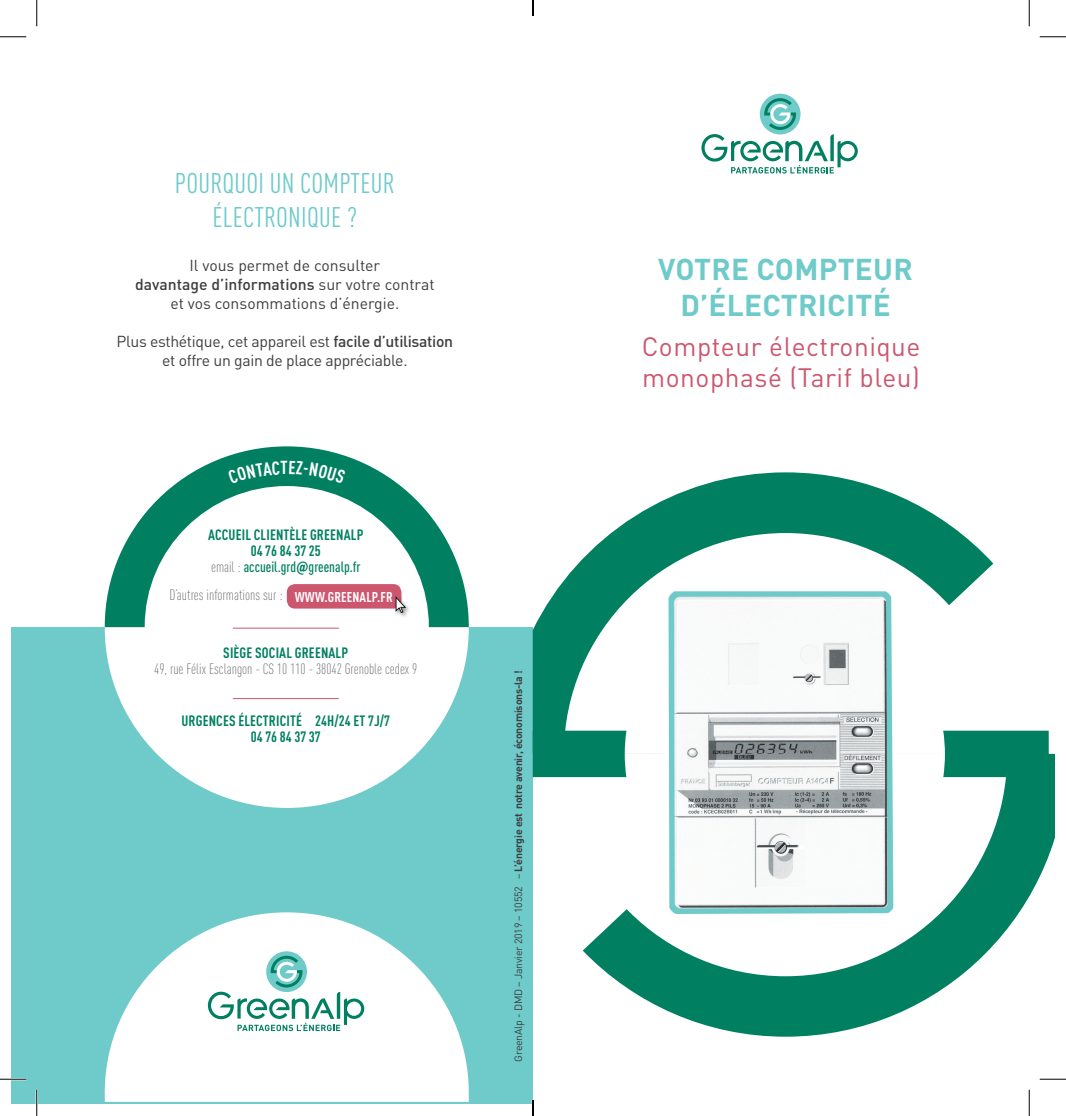
<style>
.page{position:relative;width:1066px;height:1116px;background:#fff}
.page>*{position:absolute;margin:0;border:0;box-sizing:border-box;transform-origin:0 0}
.t1{font:700 29.75px/35.7px "DIN Pro";letter-spacing:.01em;color:#6fcaca;text-align:center}
.t2{font:condensed 28px/33.6px "DIN Pro";letter-spacing:.01em;color:#6fcaca;text-align:center}
.t3{font:26.25px/31.5px "DIN Pro";letter-spacing:.02em;color:#cd566f}
.t4{font:15.75px/18.9px "DIN Pro";color:#3e3e3f;text-align:center}
.t5{font:15.75px/18.9px "DIN Pro";letter-spacing:-.02em;color:#3e3e3f;text-align:center}
.t6{font:700 condensed 14.88px/16.1px "DIN Pro";letter-spacing:.01em;color:#008061;text-align:center}
.t7{font:300 condensed 14.88px "DIN Pro";color:#6c6d70}
.t8{font:700 10.5px "DIN Pro";letter-spacing:-.02em;color:#3e3e3f}
.s1{font-weight:500}
.s2{font-weight:300;color:#6c6d70}
.s3{font-weight:400}
</style>
<div class="page">
<div style="left:12px;top:627px;width:521px;height:476px;background:#6fcaca"></div>
<svg style="left:105px;top:912px;width:364px;height:189px;fill:#fff"></svg>
<div style="left:266px;top:951px;width:41px;height:40px;background:#6fcaca;border-radius:50%"></div>
<svg style="left:208px;top:955px;width:156px;height:75px;background:#cde7e2"></svg>
<svg style="left:105px;top:627px;width:364px;height:180px;fill:#fff"></svg>
<hr style="left:233px;top:698px;width:106px;height:1px;background:#cd566f">
<svg style="left:105px;top:446px;width:364px;height:181px"></svg>
<svg style="left:533px;top:472px;width:428px;height:258px;fill:#008061"></svg>
<svg style="left:611px;top:753px;width:443px;height:283px;fill:#008061"></svg>
<svg style="left:564px;top:533px;width:430px;height:201px"></svg>
<svg style="left:564px;top:753px;width:443px;height:223px"></svg>
<div style="left:533px;top:730px;width:93px;height:47px;background:#008061"></div>
<div style="left:943px;top:730px;width:105px;height:47px;background:#008061"></div>
<img style="left:665px;top:589px;width:231px;height:330px">
<div style="left:760px;top:94px;width:40px;height:40px;background:#6fcaca;border-radius:50%"></div>
<svg style="left:701px;top:98px;width:157px;height:75px"></svg>
<hr style="left:0;top:1077px;width:26px;height:3px;background:#fff">
<hr style="left:36px;top:1089px;width:2px;height:26px;background:#fff">
<svg style="left:0;top:36px;width:26px;height:1px"></svg>
<svg style="left:1039px;top:36px;width:27px;height:1px"></svg>
<svg style="left:0;top:1078px;width:26px;height:1px"></svg>
<svg style="left:1039px;top:1078px;width:27px;height:1px"></svg>
<svg style="left:36px;top:0;width:1px;height:26px"></svg>
<svg style="left:36px;top:1089px;width:1px;height:26px"></svg>
<svg style="left:1029px;top:0;width:1px;height:26px"></svg>
<svg style="left:1029px;top:1089px;width:1px;height:26px"></svg>
<svg style="left:532px;top:0;width:2px;height:16px"></svg>
<svg style="left:532px;top:1100px;width:2px;height:15px"></svg>
<svg style="left:145px;top:460px;width:284px;height:171px"></svg>
<h2 class="t2" style="left:175px;top:165px;width:222px">POURQUOI UN COMPTEUR<br>ÉLECTRONIQUE ?</h2>
<p class="t4" style="left:135px;top:254px;width:301px">Il vous permet de consulter<br><span class="s1">davantage d’informations</span> sur votre contrat et vos consommations d’énergie.</p>
<p class="t5" style="left:117px;top:330px;width:338px">Plus esthétique, cet appareil est <span class="s1">facile d’utilisation </span>et offre un gain de place appréciable.</p>
<p class="t6" style="left:208px;top:525px;width:157px">ACCUEIL CLIENTÈLE GREENALP<br>04 76 84 37 25<br><span class="s2">email :</span> <span class="s1">accueil.grd</span>@<span class="s1">greenalp.fr</span></p>
<p class="t7" style="left:169px;top:584px;width:225px">D’autres informations sur : <sub>WWW.GREENALP.FR</sub></p>
<p class="t6" style="left:223px;top:643px;width:126px">SIÈGE SOCIAL GREENALP</p>
<p class="t7" style="left:154px;top:658px;width:264px">49, rue Félix Esclangon - CS 10 110 - 38042 Grenoble cedex 9</p>
<p class="t6" style="left:181px;top:711px;width:210px">URGENCES ÉLECTRICITÉ 24H/24 ET 7J/7<br>04 76 84 37 37</p>
<p class="t8" style="left:509px;top:1061px;width:393px;rotate:-90deg"><span class="s3">GreenAlp - DMD – Janvier 2019 – 10552 –</span> L’énergie est notre avenir, économisons-la !</p>
<h1 class="t1" style="left:658px;top:248px;width:256px">VOTRE COMPTEUR<br>D’ÉLECTRICITÉ</h1>
<h3 class="t3" style="left:641px;top:327px;width:280px">Compteur électronique monophasé (Tarif bleu)</h3>
</div>
